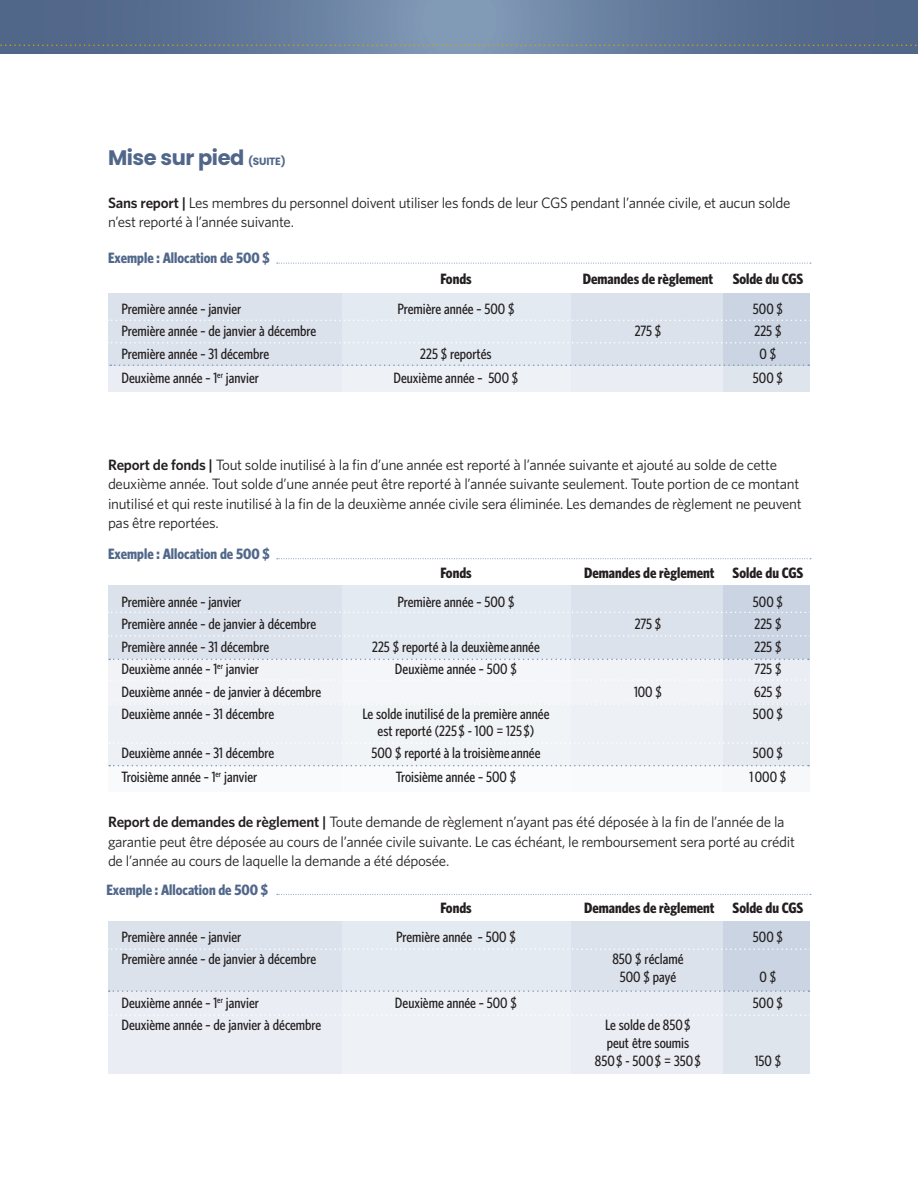
<style>
.page{position:relative;width:918px;height:1188px;background:#fff}
.page>*{position:absolute;margin:0;border:0;box-sizing:border-box;transform-origin:0 0}
.Large_Blue_Subhead{font:700 21px "Poppins";letter-spacing:-.02em;color:#51678a}
.Chart{font:500 15px "Whitney Condensed";color:#231f20}
.Body_Copy_F{font:15px/19.5px "Whitney";letter-spacing:-.02em;color:#231f20}
.Chart-2{font:700 15px "Whitney Condensed";color:#231f20}
.t1{font:700 15px "Whitney Condensed";color:#51678a}
.s1{font-size:10.5px}
.s2{font-weight:600}
</style>
<div class="page">
<div style="left:108px;top:636px;width:234px;height:130px;background:#f1f3f7"></div>
<div style="left:342px;top:636px;width:229px;height:130px;background:#f4f6f9"></div>
<div style="left:571px;top:636px;width:152px;height:130px;background:#f1f3f7"></div>
<div style="left:723px;top:636px;width:87px;height:130px;background:#eaedf3"></div>
<div style="left:108px;top:703px;width:234px;height:88px;background:#edf0f5"></div>
<div style="left:342px;top:703px;width:229px;height:88px;background:#f1f4f7"></div>
<div style="left:571px;top:703px;width:152px;height:88px;background:#edf0f5"></div>
<div style="left:723px;top:703px;width:87px;height:88px;background:linear-gradient(to right,#eaedf3,#eaedf3)"></div>
<svg style="left:0;top:0;width:918px;height:54px;background:#63799a"></svg>
<svg style="left:0;top:45px;width:918px;height:1px"></svg>
<div style="left:108px;top:585px;width:234px;height:74px;background:#dce2eb"></div>
<div style="left:342px;top:585px;width:229px;height:74px;background:#e4eaf1"></div>
<div style="left:571px;top:585px;width:152px;height:74px;background:#dce2eb"></div>
<div style="left:723px;top:585px;width:87px;height:74px;background:#cad4e2"></div>
<svg style="left:108px;top:612px;width:702px;height:1px"></svg>
<svg style="left:109px;top:659px;width:700px;height:1px"></svg>
<svg style="left:108px;top:635px;width:702px;height:2px"></svg>
<svg style="left:726px;top:679px;width:80px;height:2px"></svg>
<svg style="left:109px;top:765px;width:700px;height:1px"></svg>
<svg style="left:111px;top:703px;width:699px;height:2px"></svg>
<svg style="left:109px;top:742px;width:701px;height:2px"></svg>
<div style="left:108px;top:921px;width:234px;height:70px;background:#dce2eb"></div>
<div style="left:342px;top:921px;width:229px;height:70px;background:#e4eaf1"></div>
<div style="left:571px;top:921px;width:152px;height:70px;background:#dce2eb"></div>
<div style="left:723px;top:921px;width:87px;height:70px;background:#cad4e2"></div>
<div style="left:108px;top:990px;width:234px;height:84px;background:#eaedf3"></div>
<div style="left:342px;top:990px;width:229px;height:84px;background:#eef2f6"></div>
<div style="left:571px;top:990px;width:152px;height:84px;background:#eaedf3"></div>
<div style="left:723px;top:990px;width:87px;height:84px;background:#dfe5ed"></div>
<svg style="left:108px;top:948px;width:702px;height:2px"></svg>
<svg style="left:109px;top:990px;width:700px;height:2px"></svg>
<svg style="left:108px;top:1014px;width:702px;height:2px"></svg>
<svg style="left:277px;top:558px;width:534px;height:1px"></svg>
<svg style="left:277px;top:894px;width:534px;height:1px"></svg>
<div style="left:108px;top:293px;width:234px;height:72px;background:#dce2eb"></div>
<div style="left:342px;top:293px;width:229px;height:72px;background:#e4eaf1"></div>
<div style="left:571px;top:293px;width:152px;height:72px;background:#dce2eb"></div>
<div style="left:723px;top:293px;width:87px;height:72px;background:#cad4e2"></div>
<div style="left:342px;top:365px;width:229px;height:27px;background:#eef2f6"></div>
<div style="left:108px;top:365px;width:234px;height:27px;background:#eaedf3"></div>
<div style="left:571px;top:365px;width:152px;height:27px;background:#eaedf3"></div>
<div style="left:723px;top:365px;width:87px;height:27px;background:#dfe5ed"></div>
<svg style="left:108px;top:320px;width:702px;height:1px"></svg>
<svg style="left:108px;top:342px;width:702px;height:2px"></svg>
<svg style="left:110px;top:364px;width:699px;height:2px"></svg>
<svg style="left:277px;top:263px;width:534px;height:1px"></svg>
<p class="Large_Blue_Subhead" style="left:108px;top:145px;width:179px">Mise sur pied <span class="s1">(SUITE)</span></p>
<p class="Body_Copy_F" style="left:108px;top:192px;width:684px"><span class="s2">Sans report |</span> Les membres du personnel doivent utiliser les fonds de leur CGS pendant l’année civile, et aucun solde n’est reporté à l’année suivante.</p>
<p class="t1" style="left:108px;top:249px;width:163px">Exemple : Allocation de 500 $</p>
<p class="Chart-2" style="left:440px;top:271px;width:33px">Fonds</p>
<p class="Chart-2" style="left:583px;top:271px;width:132px">Demandes de règlement</p>
<p class="Chart-2" style="left:733px;top:271px;width:72px">Solde du CGS</p>
<p class="Chart" style="left:122px;top:300px;width:121px">Première année – janvier</p>
<p class="Chart" style="left:398px;top:300px;width:118px">Première année – 500 $</p>
<p class="Chart" style="left:753px;top:300px;width:32px">500 $</p>
<p class="Chart" style="left:122px;top:322px;width:196px">Première année – de janvier à décembre</p>
<p class="Chart" style="left:635px;top:322px;width:28px">275 $</p>
<p class="Chart" style="left:754px;top:322px;width:29px">225 $</p>
<p class="Chart" style="left:122px;top:345px;width:149px">Première année – 31 décembre</p>
<p class="Chart" style="left:420px;top:345px;width:73px">225 $ reportés</p>
<p class="Chart" style="left:760px;top:345px;width:18px">0 $</p>
<p class="Chart" style="left:122px;top:369px;width:139px">Deuxième année – 1<sup>er</sup> janvier</p>
<p class="Chart" style="left:394px;top:369px;width:126px">Deuxième année – 500 $</p>
<p class="Chart" style="left:753px;top:369px;width:32px">500 $</p>
<p class="Body_Copy_F" style="left:108px;top:454px;width:695px"><span class="s2">Report de fonds |</span> Tout solde inutilisé à la fin d’une année est reporté à l’année suivante et ajouté au solde de cette deuxième année. Tout solde d’une année peut être reporté à l’année suivante seulement. Toute portion de ce montant inutilisé et qui reste inutilisé à la fin de la deuxième année civile sera éliminée. Les demandes de règlement ne peuvent pas être reportées.</p>
<p class="t1" style="left:108px;top:545px;width:163px">Exemple : Allocation de 500 $</p>
<p class="Chart-2" style="left:440px;top:564px;width:33px">Fonds</p>
<p class="Chart-2" style="left:584px;top:564px;width:221px">Demandes de règlement Solde du CGS</p>
<p class="Chart" style="left:122px;top:593px;width:121px">Première année – janvier</p>
<p class="Chart" style="left:398px;top:593px;width:118px">Première année – 500 $</p>
<p class="Chart" style="left:753px;top:593px;width:32px">500 $</p>
<p class="Chart" style="left:122px;top:615px;width:196px">Première année – de janvier à décembre</p>
<p class="Chart" style="left:635px;top:615px;width:28px">275 $</p>
<p class="Chart" style="left:754px;top:615px;width:29px">225 $</p>
<p class="Chart" style="left:122px;top:638px;width:149px">Première année – 31 décembre</p>
<p class="Chart" style="left:372px;top:638px;width:169px">225 $ reporté à la deuxième année</p>
<p class="Chart" style="left:754px;top:638px;width:29px">225 $</p>
<p class="Chart" style="left:122px;top:660px;width:139px">Deuxième année – 1<sup>er</sup> janvier</p>
<p class="Chart" style="left:395px;top:660px;width:124px">Deuxième année – 500 $</p>
<p class="Chart" style="left:754px;top:660px;width:29px">725 $</p>
<p class="Chart" style="left:122px;top:683px;width:201px">Deuxième année – de janvier à décembre</p>
<p class="Chart" style="left:634px;top:683px;width:29px">100 $</p>
<p class="Chart" style="left:754px;top:683px;width:29px">625 $</p>
<p class="Chart" style="left:122px;top:705px;width:154px">Deuxième année – 31 décembre</p>
<p class="Chart" style="left:363px;top:705px;width:188px">Le solde inutilisé de la première année</p>
<p class="Chart" style="left:753px;top:705px;width:32px">500 $</p>
<p class="Chart" style="left:378px;top:722px;width:158px">est reporté (225 $ - 100 = 125 $)</p>
<p class="Chart" style="left:122px;top:744px;width:154px">Deuxième année – 31 décembre</p>
<p class="Chart" style="left:371px;top:744px;width:171px">500 $ reporté à la troisième année</p>
<p class="Chart" style="left:753px;top:744px;width:32px">500 $</p>
<p class="Chart" style="left:122px;top:768px;width:137px">Troisième année – 1<sup>er</sup> janvier</p>
<p class="Chart" style="left:396px;top:768px;width:122px">Troisième année – 500 $</p>
<p class="Chart" style="left:750px;top:768px;width:38px">1 000 $</p>
<p class="Body_Copy_F" style="left:108px;top:812px;width:689px"><span class="s2">Report de demandes de règlement |</span> Toute demande de règlement n’ayant pas été déposée à la fin de l’année de la garantie peut être déposée au cours de l’année civile suivante. Le cas échéant, le remboursement sera porté au crédit de l’année au cours de laquelle la demande a été déposée.</p>
<p class="t1" style="left:106px;top:881px;width:163px">Exemple : Allocation de 500 $</p>
<p class="Chart-2" style="left:440px;top:899px;width:33px">Fonds</p>
<p class="Chart-2" style="left:584px;top:899px;width:221px">Demandes de règlement Solde du CGS</p>
<p class="Chart" style="left:122px;top:928px;width:121px">Première année – janvier</p>
<p class="Chart" style="left:396px;top:928px;width:121px">Première année – 500 $</p>
<p class="Chart" style="left:753px;top:928px;width:32px">500 $</p>
<p class="Chart" style="left:122px;top:951px;width:196px">Première année – de janvier à décembre</p>
<p class="Chart" style="left:612px;top:951px;width:73px">850 $ réclamé</p>
<p class="Chart" style="left:620px;top:969px;width:58px">500 $ payé</p>
<p class="Chart" style="left:760px;top:969px;width:18px">0 $</p>
<p class="Chart" style="left:122px;top:994px;width:139px">Deuxième année – 1<sup>er</sup> janvier</p>
<p class="Chart" style="left:395px;top:994px;width:124px">Deuxième année – 500 $</p>
<p class="Chart" style="left:753px;top:994px;width:32px">500 $</p>
<p class="Chart" style="left:122px;top:1017px;width:201px">Deuxième année – de janvier à décembre</p>
<p class="Chart" style="left:605px;top:1017px;width:87px">Le solde de 850 $</p>
<p class="Chart" style="left:607px;top:1035px;width:84px">peut être soumis</p>
<p class="Chart" style="left:595px;top:1053px;width:108px">850 $ - 500 $ = 350 $</p>
<p class="Chart" style="left:755px;top:1053px;width:28px">150 $</p>
</div>
